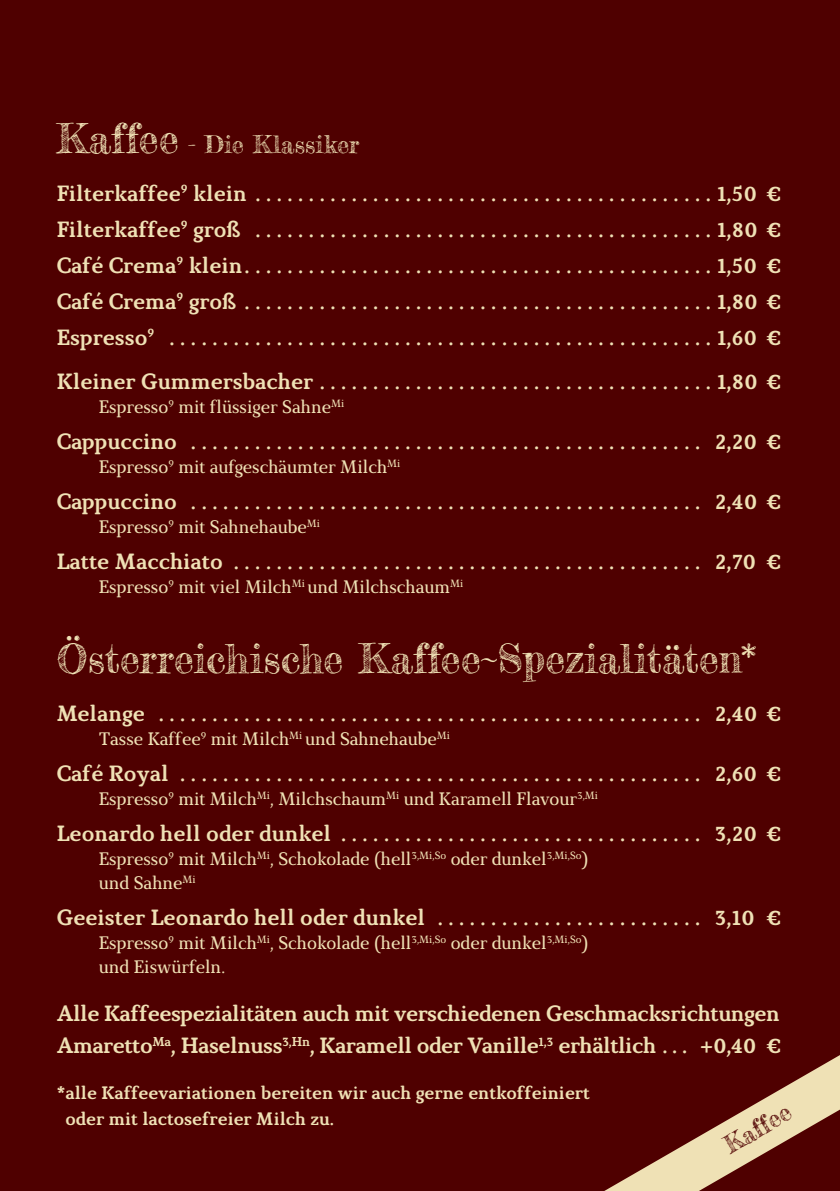
<style>
.page{position:relative;width:840px;height:1191px;background:#fff}
.page>*{position:absolute;margin:0;border:0;box-sizing:border-box;transform-origin:0 0}
.t1{font:40px "Frederickathe Great";color:#efe1b5}
.t2{font:24px "Frederickathe Great";letter-spacing:.005em;color:#efe1b5}
.t3{font:24px "Frederickathe Great";color:#4f0000}
.t4{font:700 22px/36px "Marta";color:#efe1b5;text-align:justify}
.t5{font:700 22px/32px "Marta";letter-spacing:-.02em;color:#efe1b5}
.t6{font:18px/24px "Marta";color:#efe1b5}
.t7{font:700 18px/26px "Marta";color:#efe1b5}
.s1{font-size:40px}
</style>
<div class="page">
<div style="left:0;top:0;width:839px;height:1191px;background:#4f0000"></div>
<svg style="left:604px;top:1055px;width:235px;height:136px"></svg>
<p class="t2" style="left:57px;top:129px;width:304px"><span class="s1">Kaffee</span> - Die Klassiker</p>
<p class="t4" style="left:57px;top:175px;width:724px">Filterkaffee<sup>9</sup> klein . . . . . . . . . . . . . . . . . . . . . . . . . . . . . . . . . . . . . . . . . . 1,50 € Filterkaffee<sup>9</sup> groß . . . . . . . . . . . . . . . . . . . . . . . . . . . . . . . . . . . . . . . . . . 1,80 € Café Crema<sup>9</sup> klein . . . . . . . . . . . . . . . . . . . . . . . . . . . . . . . . . . . . . . . . . . . 1,50 € Café Crema<sup>9</sup> groß . . . . . . . . . . . . . . . . . . . . . . . . . . . . . . . . . . . . . . . . . . . 1,80 € Espresso<sup>9</sup> . . . . . . . . . . . . . . . . . . . . . . . . . . . . . . . . . . . . . . . . . . . . . . . . . . 1,60 €</p>
<p class="t4" style="left:57px;top:363px;width:724px">Kleiner Gummersbacher . . . . . . . . . . . . . . . . . . . . . . . . . . . . . . . . . . . . 1,80 €</p>
<p class="t6" style="left:99px;top:394px;width:247px">Espresso<sup>9</sup> mit flüssiger Sahne<sup>Mi</sup></p>
<p class="t4" style="left:57px;top:423px;width:724px">Cappuccino . . . . . . . . . . . . . . . . . . . . . . . . . . . . . . . . . . . . . . . . . . . . . . . . 2,20 €</p>
<p class="t6" style="left:99px;top:454px;width:303px">Espresso<sup>9</sup> mit aufgeschäumter Milch<sup>Mi</sup></p>
<p class="t4" style="left:57px;top:483px;width:724px">Cappuccino . . . . . . . . . . . . . . . . . . . . . . . . . . . . . . . . . . . . . . . . . . . . . . . . 2,40 €</p>
<p class="t6" style="left:99px;top:514px;width:222px">Espresso<sup>9</sup> mit Sahnehaube<sup>Mi</sup></p>
<p class="t4" style="left:57px;top:543px;width:724px">Latte Macchiato . . . . . . . . . . . . . . . . . . . . . . . . . . . . . . . . . . . . . . . . . . . . 2,70 €</p>
<p class="t6" style="left:99px;top:574px;width:366px">Espresso<sup>9</sup> mit viel Milch<sup>Mi</sup> und Milchschaum<sup>Mi</sup></p>
<h1 class="t1" style="left:57px;top:633px;width:701px">Österreichische Kaffee~Spezialitäten*</h1>
<p class="t4" style="left:57px;top:695px;width:724px">Melange . . . . . . . . . . . . . . . . . . . . . . . . . . . . . . . . . . . . . . . . . . . . . . . . . . . 2,40 €</p>
<p class="t6" style="left:99px;top:726px;width:352px">Tasse Kaffee<sup>9</sup> mit Milch<sup>Mi</sup> und Sahnehaube<sup>Mi</sup></p>
<p class="t4" style="left:57px;top:755px;width:724px">Café Royal . . . . . . . . . . . . . . . . . . . . . . . . . . . . . . . . . . . . . . . . . . . . . . . . . 2,60 €</p>
<p class="t6" style="left:99px;top:786px;width:500px">Espresso<sup>9</sup> mit Milch<sup>Mi</sup>, Milchschaum<sup>Mi</sup> und Karamell Flavour<sup>3,Mi</sup></p>
<p class="t4" style="left:57px;top:815px;width:724px">Leonardo hell oder dunkel . . . . . . . . . . . . . . . . . . . . . . . . . . . . . . . . . . 3,20 €</p>
<p class="t6" style="left:99px;top:846px;width:491px">Espresso<sup>9</sup> mit Milch<sup>Mi</sup>, Schokolade (hell<sup>3,Mi,So</sup> oder dunkel<sup>3,Mi,So</sup>) und Sahne<sup>Mi</sup></p>
<p class="t4" style="left:57px;top:899px;width:724px">Geeister Leonardo hell oder dunkel . . . . . . . . . . . . . . . . . . . . . . . . . 3,10 €</p>
<p class="t6" style="left:99px;top:930px;width:491px">Espresso<sup>9</sup> mit Milch<sup>Mi</sup>, Schokolade (hell<sup>3,Mi,So</sup> oder dunkel<sup>3,Mi,So</sup>) und Eiswürfeln.</p>
<p class="t5" style="left:57px;top:997px;width:724px">Alle Kaffeespezialitäten auch mit verschiedenen Geschmacksrichtungen<br>Amaretto<sup>Ma</sup>, Haselnuss<sup>3,Hn</sup>, Karamell oder Vanille<sup>1,3</sup> erhältlich . . . +0,40 €</p>
<p class="t7" style="left:65px;top:1079px;width:525px;text-indent:-9px">*alle Kaffeevariationen bereiten wir auch gerne entkoffeiniert oder mit lactosefreier Milch zu.</p>
<p class="t3" style="left:718px;top:1133px;width:74px;rotate:-30deg">Kaffee</p>
</div>
